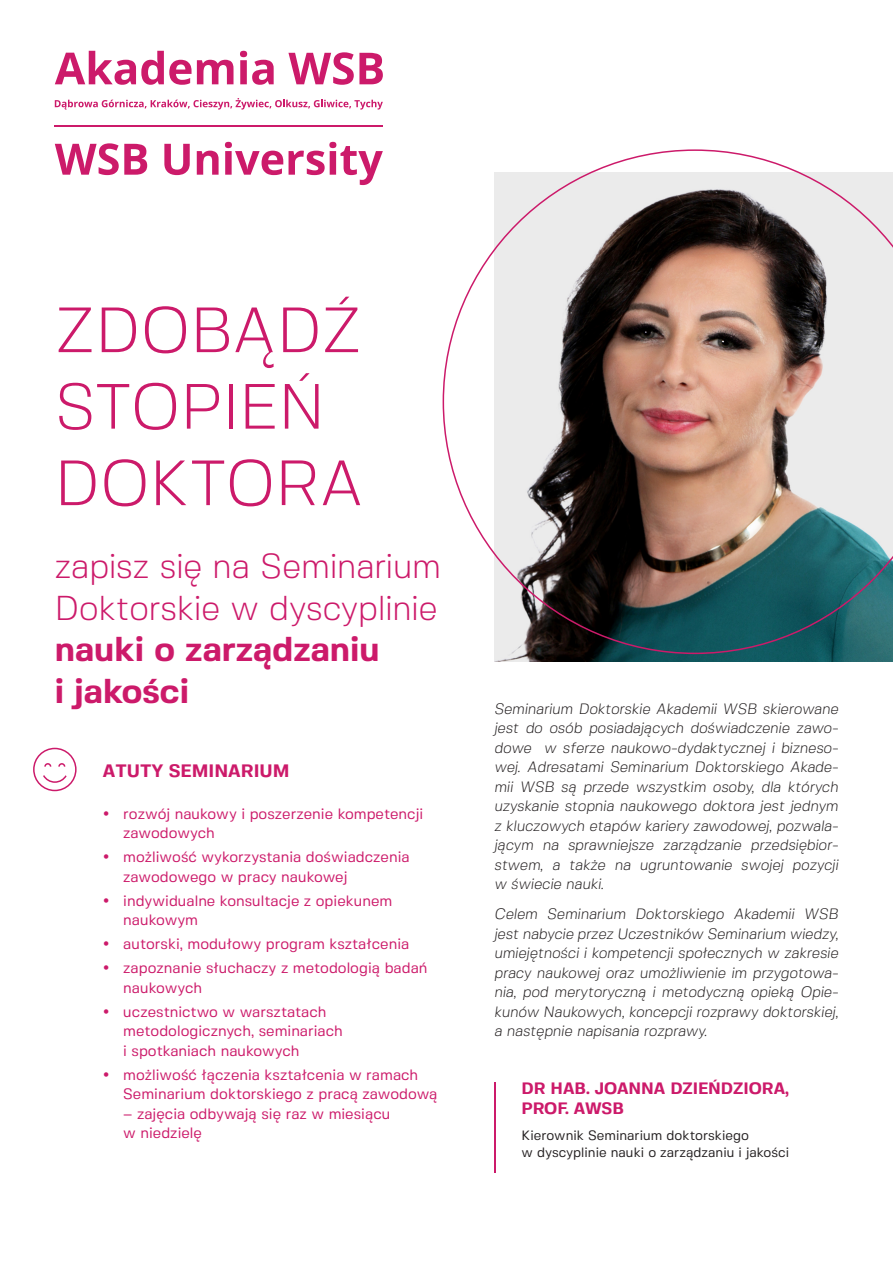
<style>
.page{position:relative;width:893px;height:1263px;background:#fff}
.page>*{position:absolute;margin:0;border:0;box-sizing:border-box;transform-origin:0 0}
.t1{font:300 63.75px/76.5px "Fivo Sans";color:#cc1a6a}
.t2{font:300 34.5px/41.4px "Fivo Sans";color:#cc1a6a}
.t3{font:700 34.5px/41.4px "Fivo Sans";color:#cc1a6a}
.t4{font:700 18px "Fivo Sans";color:#cc1a6a}
.t5{font:700 16.5px/19.8px "Fivo Sans";color:#cc1a6a}
.t6{font:italic 300 15px/19.5px "Fivo Sans";color:#231f20;text-align:justify}
.t7{font:15px "Fivo Sans";color:#cc1a6a}
.t8{font:13.5px/16.2px "Fivo Sans";color:#231f20}
.s1{color:#fff}
</style>
<div class="page">
<svg style="left:443px;top:149px;width:450px;height:505px"></svg>
<hr style="left:494px;top:1082px;width:2px;height:91px;background:#cc1a6a">
<div style="left:33px;top:748px;width:44px;height:43px;border:2px solid #cc1a6a;border-radius:50%"></div>
<svg style="left:43px;top:763px;width:24px;height:20px"></svg>
<svg style="left:55px;top:51px;width:178px;height:34px"></svg>
<svg style="left:240px;top:51px;width:34px;height:34px"></svg>
<svg style="left:288px;top:52px;width:95px;height:33px"></svg>
<svg style="left:55px;top:143px;width:92px;height:32px"></svg>
<svg style="left:164px;top:144px;width:26px;height:31px"></svg>
<svg style="left:197px;top:151px;width:22px;height:24px"></svg>
<svg style="left:225px;top:142px;width:58px;height:33px"></svg>
<svg style="left:289px;top:142px;width:94px;height:43px"></svg>
<hr style="left:55px;top:125px;width:328px;height:1px;background:#cc1a6a">
<svg style="left:55px;top:98px;width:328px;height:12px"></svg>
<h1 class="t1" style="left:55px;top:291px;width:310px">ZDOBĄDŹ<br>STOPIEŃ<br>DOKTORA</h1>
<h2 class="t2" style="left:55px;top:545px;width:388px">zapisz się na Seminarium<br>Doktorskie w dyscyplinie</h2>
<h2 class="t3" style="left:55px;top:628px;width:326px">nauki o zarządzaniu i jakości</h2>
<p class="t4" style="left:103px;top:760px;width:188px">ATUTY SEMINARIUM</p>
<p class="t7" style="left:103px;top:804px;width:322px">• rozwój naukowy i poszerzenie kompetencji</p>
<p class="t7" style="left:103px;top:824px;width:113px"><span class="s1">•</span> zawodowych</p>
<p class="t7" style="left:103px;top:848px;width:308px">• możliwość wykorzystania doświadczenia</p>
<p class="t7" style="left:103px;top:867px;width:246px"><span class="s1">•</span> zawodowego w pracy naukowej</p>
<p class="t7" style="left:103px;top:891px;width:291px">• indywidualne konsultacje z opiekunem</p>
<p class="t7" style="left:103px;top:911px;width:97px"><span class="s1">•</span> naukowym</p>
<p class="t7" style="left:103px;top:935px;width:308px">• autorski, modułowy program kształcenia</p>
<p class="t7" style="left:103px;top:959px;width:326px">• zapoznanie słuchaczy z metodologią badań</p>
<p class="t7" style="left:103px;top:978px;width:101px"><span class="s1">•</span> naukowych</p>
<p class="t7" style="left:103px;top:1002px;width:225px">• uczestnictwo w warsztatach</p>
<p class="t7" style="left:103px;top:1022px;width:242px"><span class="s1">•</span> metodologicznych, seminariach</p>
<p class="t7" style="left:103px;top:1041px;width:198px"><span class="s1">•</span> i spotkaniach naukowych</p>
<p class="t7" style="left:103px;top:1065px;width:317px">• możliwość łączenia kształcenia w ramach</p>
<p class="t7" style="left:103px;top:1085px;width:336px"><span class="s1">•</span> Seminarium doktorskiego z pracą zawodową</p>
<p class="t7" style="left:103px;top:1104px;width:289px"><span class="s1">•</span> – zajęcia odbywają się raz w miesiącu</p>
<p class="t7" style="left:103px;top:1124px;width:101px"><span class="s1">•</span> w niedzielę</p>
<p class="t6" style="left:494px;top:699px;width:346px">Seminarium Doktorskie Akademii WSB skierowane jest do osób posiadających doświadczenie zawo&shy;dowe w sferze naukowo-dydaktycznej i bizneso&shy;wej. Adresatami Seminarium Doktorskiego Akade&shy;mii WSB są przede wszystkim osoby, dla których uzyskanie stopnia naukowego doktora jest jednym z kluczowych etapów kariery zawodowej, pozwala&shy;jącym na sprawniejsze zarządzanie przedsiębior&shy;stwem, a także na ugruntowanie swojej pozycji w świecie nauki.</p>
<p class="t6" style="left:494px;top:904px;width:346px">Celem Seminarium Doktorskiego Akademii WSB jest nabycie przez Uczestników Seminarium wiedzy, umiejętności i kompetencji społecznych w zakresie pracy naukowej oraz umożliwienie im przygotowa&shy;nia, pod merytoryczną i metodyczną opieką Opie&shy;kunów Naukowych, koncepcji rozprawy doktorskiej, a następnie napisania rozprawy.</p>
<p class="t5" style="left:521px;top:1078px;width:269px">DR HAB. JOANNA DZIEŃDZIORA,<br>PROF. AWSB</p>
<p class="t8" style="left:521px;top:1127px;width:269px">Kierownik Seminarium doktorskiego<br>w dyscyplinie nauki o zarządzaniu i jakości</p>
</div>
